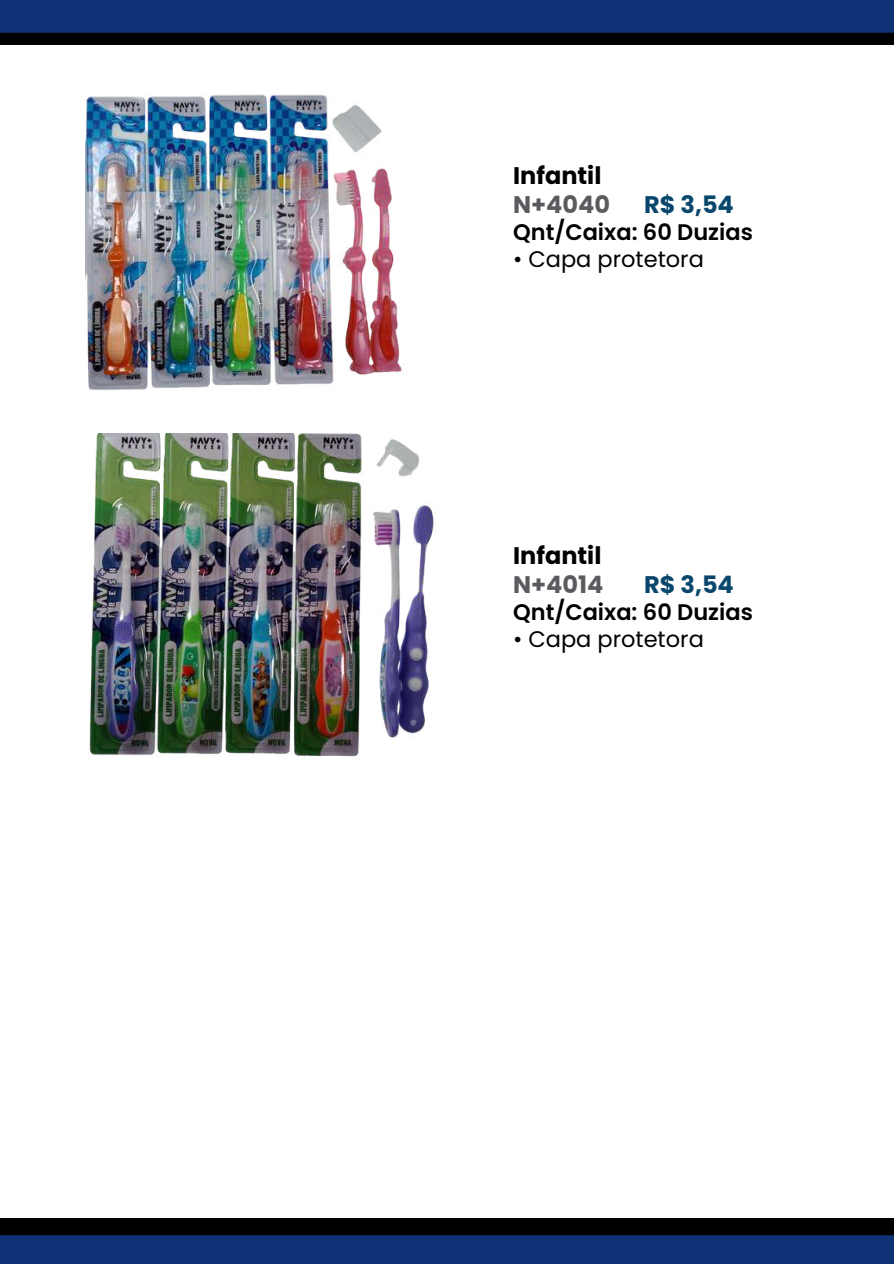
<style>
.page{position:relative;width:894px;height:1264px;background:#fff}
.page>*{position:absolute;margin:0;border:0;box-sizing:border-box;transform-origin:0 0}
.t1{font:700 24px "Poppins";color:#000}
.t2{font:700 24px "Poppins";color:#5b5b5f}
.t3{font:700 24px "Poppins";color:#08476b}
.t4{font:600 22.5px "Poppins";color:#000}
.t5{font:22.5px "Poppins";color:#000}
</style>
<div class="page">
<svg style="left:0;top:0;width:893px;height:45px;background:#0a2455"></svg>
<svg style="left:0;top:1218px;width:893px;height:45px;background:#091e48"></svg>
<img style="left:85px;top:94px;width:317px;height:296px">
<img style="left:89px;top:433px;width:345px;height:324px">
<p class="t1" style="left:513px;top:159px;width:90px">Infantil</p>
<p class="t2" style="left:513px;top:187px;width:98px">N+4040</p>
<p class="t3" style="left:644px;top:187px;width:91px">R$ 3,54</p>
<p class="t4" style="left:513px;top:217px;width:241px">Qnt/Caixa: 60 Duzias</p>
<p class="t5" style="left:513px;top:244px;width:192px">• Capa protetora</p>
<p class="t1" style="left:513px;top:539px;width:90px">Infantil</p>
<p class="t2" style="left:513px;top:567px;width:92px">N+4014</p>
<p class="t3" style="left:644px;top:567px;width:91px">R$ 3,54</p>
<p class="t4" style="left:513px;top:596px;width:241px">Qnt/Caixa: 60 Duzias</p>
<p class="t5" style="left:513px;top:623px;width:192px">• Capa protetora</p>
</div>
